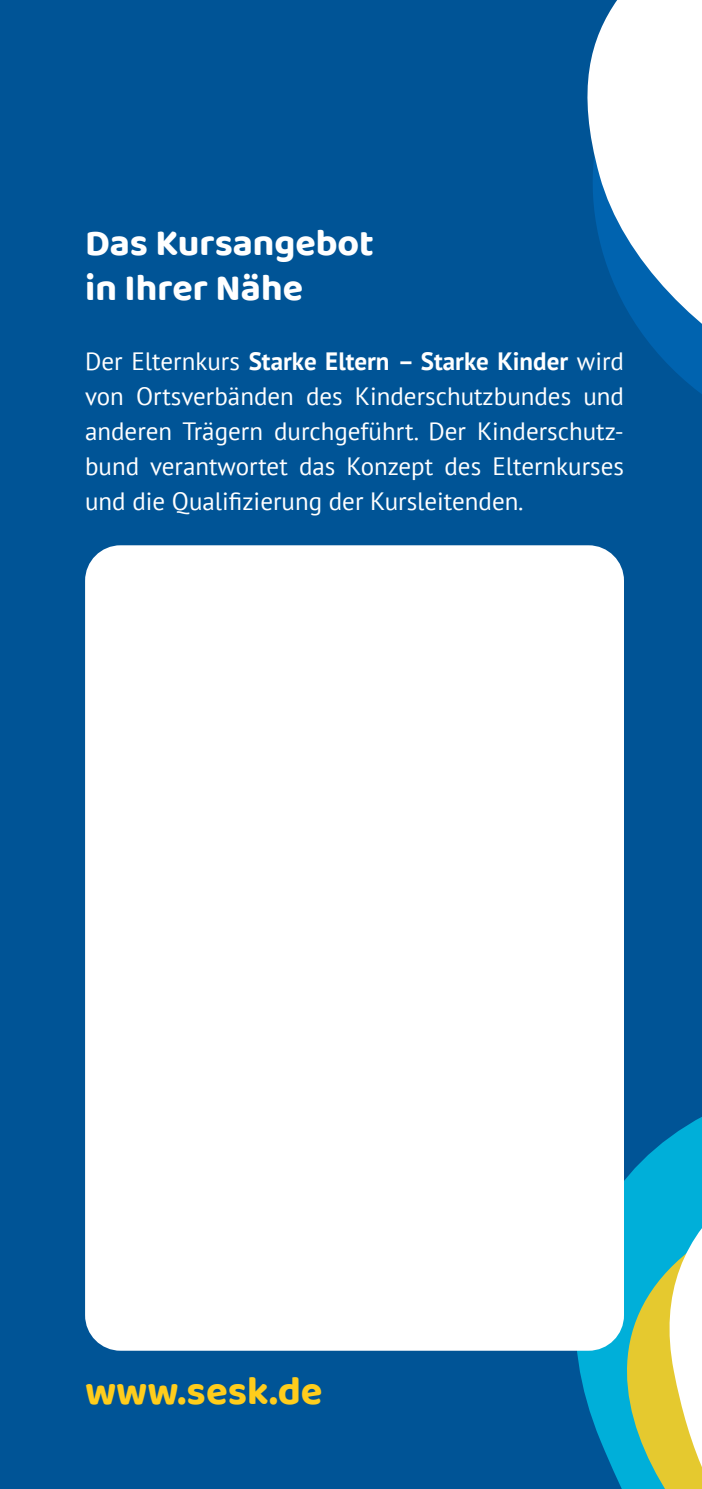
<style>
.page{position:relative;width:702px;height:1489px;background:#fff}
.page>*{position:absolute;margin:0;border:0;box-sizing:border-box;transform-origin:0 0}
.t1{font:700 40px "Baloo Bhai 2";color:#ffcd1c}
.Fließtext_Flyer_11_P{font:700 37.5px/45px "Baloo Bhai 2";color:#fff}
.Fließtext_Flyer_11_P-2{font:25px/35px "PT Sans";color:#fff;text-align:justify}
.s1{font-weight:700}
</style>
<div class="page">
<div style="left:0;top:0;width:702px;height:1488px;background:#005496"></div>
<svg style="left:587px;top:0;width:115px;height:394px;fill:#fff"></svg>
<svg style="left:549px;top:1159px;width:95px;height:329px;fill:#00afd9"></svg>
<svg style="left:644px;top:1117px;width:58px;height:371px;background:#8bc6a3"></svg>
<div style="left:85px;top:545px;width:539px;height:805px;background:#fff;border-radius:35px"></div>
<p class="Fließtext_Flyer_11_P" style="left:85px;top:220px;width:290px">Das Kursangebot in Ihrer Nähe</p>
<p class="Fließtext_Flyer_11_P-2" style="left:85px;top:343px;width:540px">Der Elternkurs <span class="s1">Starke Eltern – Starke Kinder</span> wird von Ortsverbänden des Kinderschutzbundes und anderen Trägern durchgeführt. Der Kinderschutz&shy;bund verantwortet das Konzept des Elternkurses und die Qualifizierung der Kursleitenden.</p>
<p class="t1" style="left:85px;top:1366px;width:239px">www.sesk.de</p>
</div>
